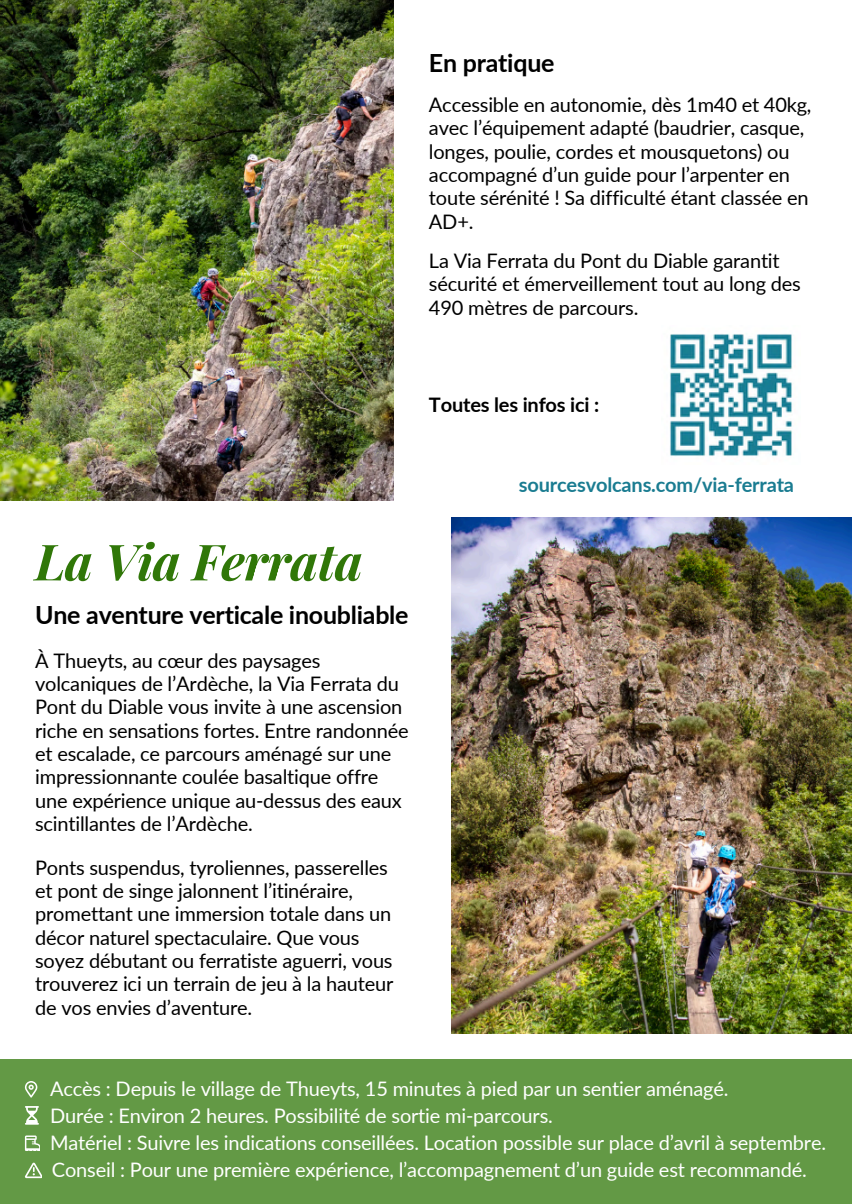
<style>
.page{position:relative;width:852px;height:1204px;background:#fff}
.page>*{position:absolute;margin:0;border:0;box-sizing:border-box;transform-origin:0 0}
.t1{font:italic 700 50px "Playfair Display";letter-spacing:-.01em;color:#307708}
.t2{font:700 25px "Lato";letter-spacing:-.01em;color:#000}
.t3{font:20px/23.2px "Lato";letter-spacing:-.01em;color:#000}
.t4{font:20px "Lato";letter-spacing:-.01em;color:#fff}
.t5{font:700 20px "Lato";letter-spacing:-.01em;color:#1a7c91}
.t6{font:700 20px "Lato";letter-spacing:-.01em;color:#000}
</style>
<div class="page">
<img style="left:0;top:0;width:393px;height:500px">
<img style="left:452px;top:518px;width:399px;height:515px">
<div style="left:0;top:1059px;width:851px;height:145px;background:#639945"></div>
<svg style="left:25px;top:1081px;width:12px;height:16px"></svg>
<svg style="left:25px;top:1135px;width:15px;height:15px"></svg>
<svg style="left:25px;top:1162px;width:17px;height:16px"></svg>
<svg style="left:25px;top:1106px;width:13px;height:18px"></svg>
<img style="left:670px;top:334px;width:122px;height:123px">
<p class="t2" style="left:429px;top:47px;width:127px">En pratique</p>
<h2 class="t3" style="left:429px;top:93px;width:384px">Accessible en autonomie, dès 1m40 et 40kg, avec l’équipement adapté (baudrier, casque, longes, poulie, cordes et mousquetons) ou accompagné d’un guide pour l’arpenter en toute sérénité ! Sa difficulté étant classée en AD+.</h2>
<p class="t3" style="left:429px;top:249px;width:373px">La Via Ferrata du Pont du Diable garantit sécurité et émerveillement tout au long des<br>490 mètres de parcours.</p>
<p class="t6" style="left:429px;top:392px;width:172px">Toutes les infos ici :</p>
<h3 class="t1" style="left:35px;top:526px;width:329px">La Via Ferrata</h3>
<h1 class="t2" style="left:35px;top:599px;width:375px">Une aventure verticale inoubliable</h1>
<h3 class="t3" style="left:35px;top:648px;width:375px">À Thueyts, au cœur des paysages volcaniques de l’Ardèche, la Via Ferrata du Pont du Diable vous invite à une ascension riche en sensations fortes. Entre randonnée et escalade, ce parcours aménagé sur une impressionnante coulée basaltique offre une expérience unique au-dessus des eaux scintillantes de l’Ardèche.</h3>
<p class="t3" style="left:35px;top:855px;width:359px">Ponts suspendus, tyroliennes, passerelles et pont de singe jalonnent l’itinéraire, promettant une immersion totale dans un décor naturel spectaculaire. Que vous soyez débutant ou ferratiste aguerri, vous trouverez ici un terrain de jeu à la hauteur de vos envies d’aventure.</p>
<p class="t5" style="left:518px;top:472px;width:276px">sourcesvolcans.com/via-ferrata</p>
<p class="t4" style="left:50px;top:1076px;width:679px">Accès : Depuis le village de Thueyts, 15 minutes à pied par un sentier aménagé.</p>
<h2 class="t4" style="left:50px;top:1130px;width:777px">Matériel : Suivre les indications conseillées. Location possible sur place d’avril à septembre.</h2>
<p class="t4" style="left:52px;top:1157px;width:756px">Conseil : Pour une première expérience, l’accompagnement d’un guide est recommandé.</p>
<p class="t4" style="left:50px;top:1103px;width:504px">Durée : Environ 2 heures. Possibilité de sortie mi-parcours.</p>
</div>
